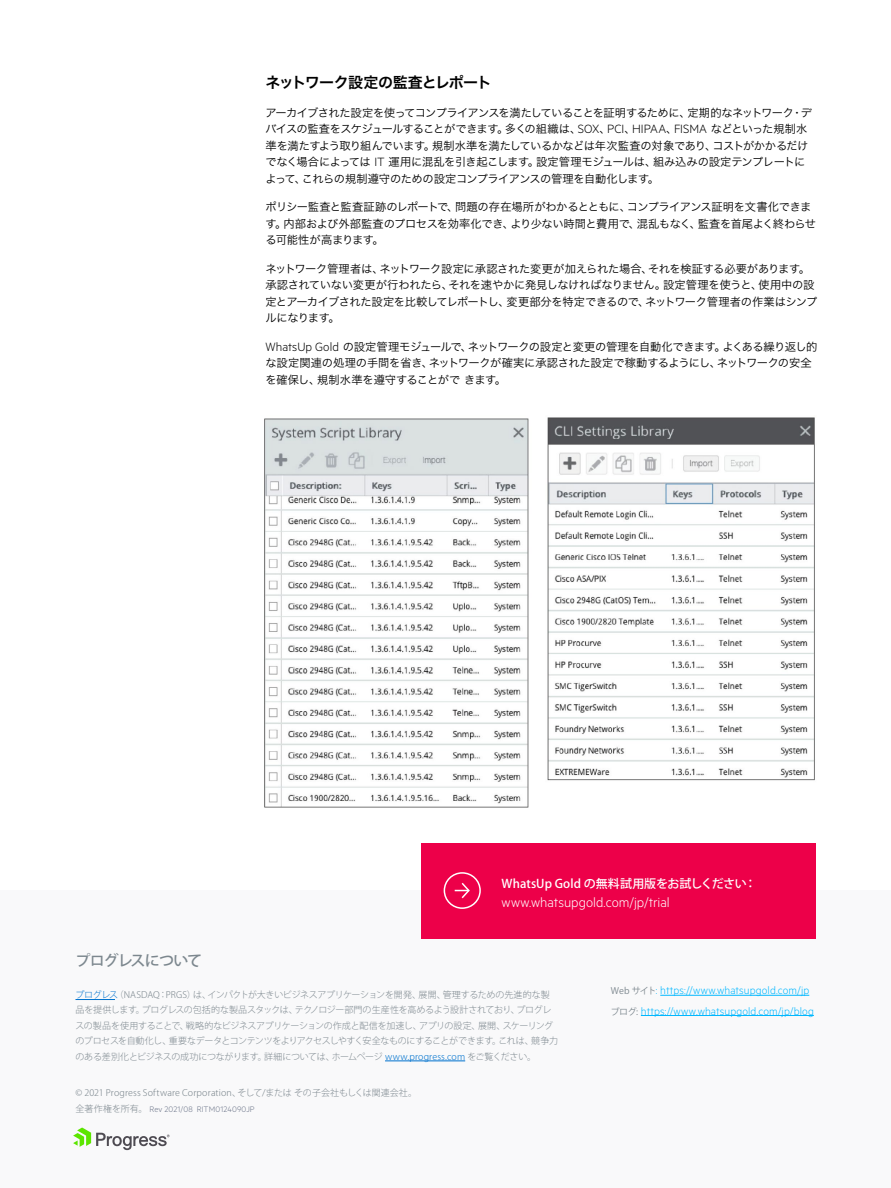
<style>
.page{position:relative;width:891px;height:1188px;background:#fff}
.page>*{position:absolute;margin:0;border:0;box-sizing:border-box;transform-origin:0 0}
.t1{font:300 15px "Metric";color:#fff}
.t2{font:15px "Hira Kaku Pro W6";letter-spacing:-.045em;color:#000}
.t3{font:500 15px "Koz Go Pr 6 N";letter-spacing:-.055em;color:#7c878e}
.t4{font:300 12px/20.2px "Metric";letter-spacing:.01em;color:#00b7ff}
.t5{font:500 12px "Koz Go Pr 6 N";letter-spacing:.005em;color:#fff}
.t6{font:11.25px/16.5px "Hira Kaku Pro W3";letter-spacing:-.035em;color:#000}
.t7{font:300 9px/15.3px "Koz Go Pr 6 N";letter-spacing:-.025em;color:#7c878e}
.t8{font:300 9px "Koz Go Pr 6 N";letter-spacing:.01em;color:#7c878e}
.t9{font:300 9px "Metric";letter-spacing:.01em;color:#6c7589}
.s1{font-family:"Metric";font-weight:300;font-size:13.5px}
.s2{color:#0072ce}
.s3{font-family:"Koz Go Pr 6 N";color:#7c878e}
.s4{font-family:"Koz Go Pr 6 N";font-weight:400;font-size:9px;color:#7c878e}
</style>
<div class="page">
<div style="left:0;top:891px;width:891px;height:297px;background:#f9f9fa"></div>
<svg style="left:73px;top:1128px;width:97px;height:22px"></svg>
<hr style="left:76px;top:999px;width:39px;height:1px;background:#0072ce">
<hr style="left:385px;top:1061px;width:80px;height:1px;background:#0072ce">
<div style="left:422px;top:843px;width:394px;height:96px;background:#ed0049"></div>
<div style="left:444px;top:872px;width:37px;height:37px;border:2px solid #fff;border-radius:50%"></div>
<svg style="left:455px;top:882px;width:15px;height:17px"></svg>
<hr style="left:660px;top:995px;width:149px;height:1px;background:#00b7ff">
<hr style="left:641px;top:1015px;width:173px;height:1px;background:#00b7ff">
<img style="left:547px;top:417px;width:268px;height:364px">
<img style="left:264px;top:418px;width:265px;height:390px">
<h1 class="t2" style="left:266px;top:69px;width:228px">ネットワーク設定の監査とレポート</h1>
<p class="t6" style="left:266px;top:103px;width:548px">アーカイブされた設定を使ってコンプライアンスを満たしていることを証明するために、定期的なネットワーク・デバイスの監査をスケジュールすることができます。多くの組織は、<span class="s1">SOX</span>、<span class="s1">PCI</span>、<span class="s1">HIPAA</span>、<span class="s1">FISMA</span> などといった規制水準を満たすよう取り組んでいます。規制水準を満たしているかなどは年次監査の対象であり、コストがかかるだけでなく場合によっては <span class="s1">IT</span> 運用に混乱を引き起こします。設定管理モジュールは、組み込みの設定テンプレートによって、これらの規制遵守のための設定コンプライアンスの管理を自動化します。</p>
<p class="t6" style="left:266px;top:198px;width:552px">ポリシー監査と監査証跡のレポートで、問題の存在場所がわかるとともに、コンプライアンス証明を文書化できます。内部および外部監査のプロセスを効率化でき、より少ない時間と費用で、混乱もなく、監査を首尾よく終わらせる可能性が高まります。</p>
<p class="t6" style="left:266px;top:259px;width:553px">ネットワーク管理者は、ネットワーク設定に承認された変更が加えられた場合、それを検証する必要があります。承認されていない変更が行われたら、それを速やかに発見しなければなりません。設定管理を使うと、使用中の設定とアーカイブされた設定を比較してレポートし、変更部分を特定できるので、ネットワーク管理者の作業はシンプルになります。</p>
<p class="t6" style="left:266px;top:337px;width:554px"><span class="s1">WhatsUp Gold</span> の設定管理モジュールで、ネットワークの設定と変更の管理を自動化できます。よくある繰り返し的な設定関連の処理の手間を省き、ネットワークが確実に承認された設定で稼動するようにし、ネットワークの安全を確保し、規制水準を遵守することがで きます。</p>
<p class="t5" style="left:502px;top:876px;width:256px">WhatsUp Gold の無料試用版をお試しください：</p>
<h1 class="t1" style="left:502px;top:894px;width:170px">www.whatsupgold.com/jp/trial</h1>
<h1 class="t3" style="left:76px;top:952px;width:128px">プログレスについて</h1>
<p class="t7" style="left:76px;top:987px;width:484px"><span class="s2">プログレス</span>（NASDAQ：PRGS）は、インパクトが大きいビジネスアプリケーションを開発、展開、管理するための先進的な製品を提供します。プログレスの包括的な製品スタックは、テクノロジー部門の生産性を高めるよう設計されており、プログレスの製品を使用することで、戦略的なビジネスアプリケーションの作成と配信を加速し、アプリの設定、展開、スケーリングのプロセスを自動化し、重要なデータとコンテンツをよりアクセスしやすく安全なものにすることができます。これは、競争力のある差別化とビジネスの成功につながります。詳細については、ホームページ <span class="s2">www.progress.com</span> をご覧ください。</p>
<p class="t8" style="left:76px;top:1087px;width:343px">© 2021 Progress Software Corporation、そして/または その子会社もしくは関連会社。</p>
<p class="t9" style="left:76px;top:1104px;width:181px"><span class="s3">全著作権を所有。</span> Rev 2021/08 RITM0124090JP</p>
<p class="t4" style="left:611px;top:980px;width:205px"><span class="s4">Web サイト</span>: https://www.whatsupgold.com/jp<span class="s4">ブログ:</span> https://www.whatsupgold.com/jp/blog</p>
</div>
